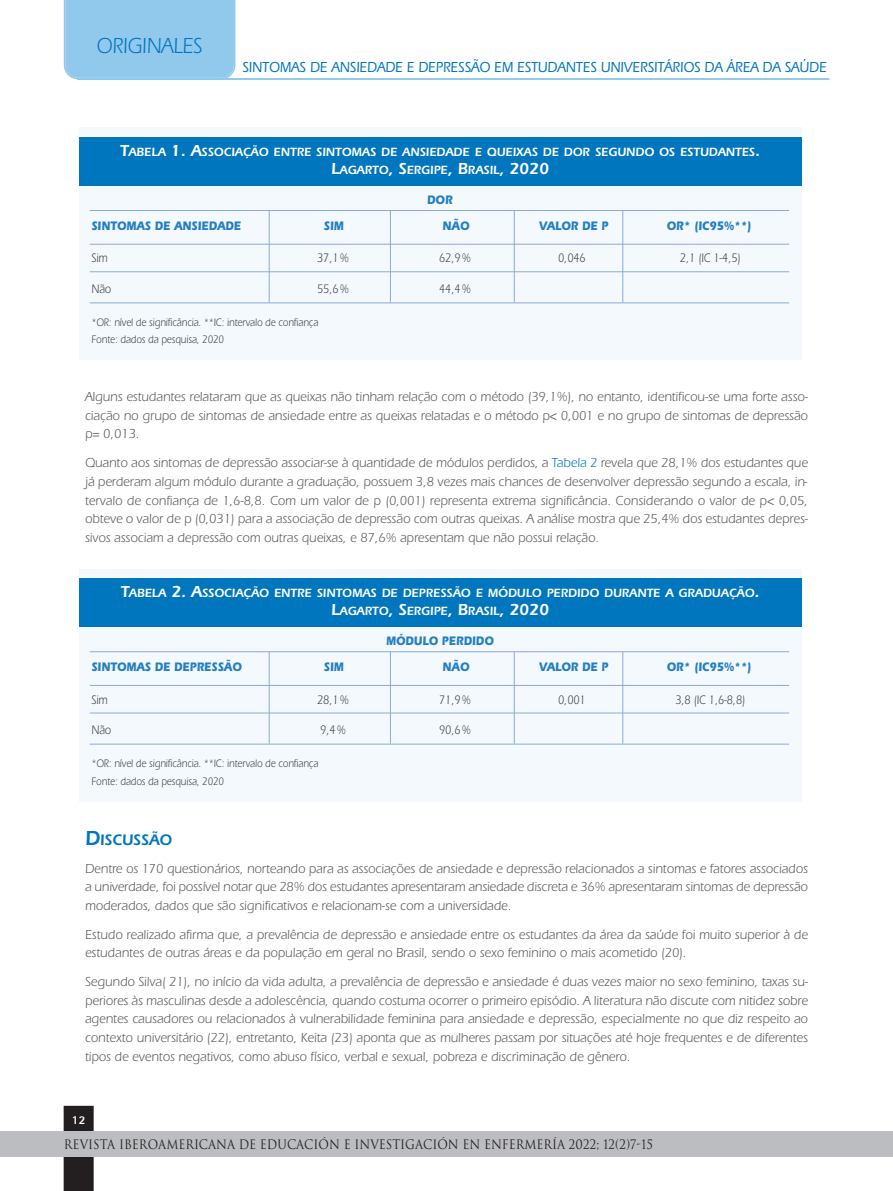
<style>
.page{position:relative;width:893px;height:1191px;background:#fff}
.page>*{position:absolute;margin:0;border:0;box-sizing:border-box;transform-origin:0 0}
.t1{font:22.5px "Itc Eras";color:#0076be;scale:.9 1}
.t2{font:600 15.75px "Itc Eras";color:#0076be;scale:.95 1}
.t3{font:500 15px "Itc Eras";color:#0076be;scale:.9 1}
.t4{font:13.5px/18.8px "Itc Eras";color:#57585a;text-align:justify;scale:.95 1}
.t5{font:700 12.75px "Itc Eras";color:#257fc3;scale:.85 1}
.t6{font:12.75px "Itc Eras";color:#3e3e3f;scale:.85 1}
.t7{font:12.75px "Trajan";color:#231f20;scale:.9 1}
.t8{font:600 12.3px/18px "Itc Eras";color:#fff;text-align:center;scale:.95 1}
.t9{font:800 12px "Rotis Sans Serif Std";color:#fff}
.t10{font:11.25px/17.7px "Itc Eras";color:#3e3e3f;scale:.85 1}
.s1{font-size:16.5px}
.s2{color:#0076be}
.s3{font-size:21px}
</style>
<div class="page">
<div style="left:64px;top:0;width:171px;height:79px;background:#91c9ed"></div>
<div style="left:64px;top:1106px;width:30px;height:85px;background:#231f20"></div>
<div style="left:0;top:1131px;width:893px;height:25px;background:#bcbdc0"></div>
<hr style="left:77px;top:79px;width:752px;height:1px;background:#91c9ed">
<div style="left:79px;top:128px;width:722px;height:232px;background:#f3f9fd"></div>
<div style="left:79px;top:137px;width:722px;height:48px;background:#0076be"></div>
<hr style="left:514px;top:211px;width:1px;height:91px;background:#88acd9">
<hr style="left:390px;top:211px;width:1px;height:91px;background:#88acd9">
<hr style="left:269px;top:211px;width:1px;height:91px;background:#88acd9">
<hr style="left:622px;top:211px;width:1px;height:91px;background:#88acd9">
<hr style="left:90px;top:244px;width:699px;height:1px;background:#88acd9">
<hr style="left:90px;top:271px;width:699px;height:1px;background:#88acd9">
<hr style="left:90px;top:210px;width:699px;height:1px;background:#88acd9">
<hr style="left:90px;top:303px;width:699px;height:1px;background:#88acd9">
<div style="left:79px;top:569px;width:722px;height:232px;background:#f3f9fd"></div>
<div style="left:79px;top:578px;width:722px;height:48px;background:#0076be"></div>
<hr style="left:514px;top:652px;width:1px;height:91px;background:#88acd9">
<hr style="left:390px;top:652px;width:1px;height:91px;background:#88acd9">
<hr style="left:269px;top:652px;width:1px;height:91px;background:#88acd9">
<hr style="left:622px;top:652px;width:1px;height:91px;background:#88acd9">
<hr style="left:90px;top:685px;width:699px;height:1px;background:#88acd9">
<hr style="left:90px;top:712px;width:699px;height:1px;background:#88acd9">
<hr style="left:90px;top:651px;width:699px;height:1px;background:#88acd9">
<hr style="left:90px;top:744px;width:699px;height:1px;background:#88acd9">
<h1 class="t1" style="left:96px;top:38px;width:119px">ORIGINALES</h1>
<p class="t3" style="left:242px;top:61px;width:651px">SINTOMAS DE ANSIEDADE E DEPRESSÃO EM ESTUDANTES UNIVERSITÁRIOS DA ÁREA DA SAÚDE</p>
<p class="t8" style="left:120px;top:144px;width:675px"><span class="s1">T</span>ABELA <span class="s1">1. A</span>SSOCIAÇÃO ENTRE SINTOMAS DE ANSIEDADE E QUEIXAS DE DOR SEGUNDO OS ESTUDANTES<span class="s1">.<br>L</span>AGARTO<span class="s1">, S</span>ERGIPE<span class="s1">, B</span>RASIL<span class="s1">, 2020</span></p>
<p class="t5" style="left:427px;top:195px;width:31px">DOR</p>
<p class="t5" style="left:91px;top:221px;width:178px">SINTOMAS DE ANSIEDADE</p>
<p class="t5" style="left:324px;top:221px;width:25px">SIM</p>
<p class="t5" style="left:443px;top:221px;width:33px">NÃO</p>
<p class="t5" style="left:539px;top:221px;width:83px">VALOR DE P</p>
<p class="t5" style="left:667px;top:221px;width:101px">OR* (IC95%**)</p>
<p class="t6" style="left:91px;top:254px;width:21px">Sim</p>
<p class="t6" style="left:317px;top:254px;width:39px">37,1 %</p>
<p class="t6" style="left:439px;top:254px;width:39px">62,9 %</p>
<p class="t6" style="left:558px;top:254px;width:34px">0,046</p>
<p class="t6" style="left:680px;top:254px;width:73px">2,1 (IC 1-4,5)</p>
<p class="t6" style="left:91px;top:285px;width:25px">Não</p>
<p class="t6" style="left:317px;top:285px;width:39px">55,6 %</p>
<p class="t6" style="left:439px;top:285px;width:39px">44,4 %</p>
<p class="t10" style="left:91px;top:314px;width:268px">*OR: nível de significância. **IC: intervalo de confiança<br>Fonte: dados da pesquisa, 2020</p>
<p class="t4" style="left:85px;top:389px;width:763px">Alguns estudantes relataram que as queixas não tinham relação com o método (39,1%), no entanto, identificou-se uma forte asso&shy;ciação no grupo de sintomas de ansiedade entre as queixas relatadas e o método p&lt; 0,001 e no grupo de sintomas de depressão p= 0,013.</p>
<p class="t4" style="left:85px;top:455px;width:763px">Quanto aos sintomas de depressão associar-se à quantidade de módulos perdidos, a <span class="s2">Tabela 2</span> revela que 28,1% dos estudantes que já perderam algum módulo durante a graduação, possuem 3,8 vezes mais chances de desenvolver depressão segundo a escala, in&shy;tervalo de confiança de 1,6-8,8. Com um valor de p (0,001) representa extrema significância. Considerando o valor de p&lt; 0,05, obteve o valor de p (0,031) para a associação de depressão com outras queixas. A análise mostra que 25,4% dos estudantes depres&shy;sivos associam a depressão com outras queixas, e 87,6% apresentam que não possui relação.</p>
<p class="t8" style="left:121px;top:585px;width:674px"><span class="s1">T</span>ABELA <span class="s1">2. A</span>SSOCIAÇÃO ENTRE SINTOMAS DE DEPRESSÃO E MÓDULO PERDIDO DURANTE A GRADUAÇÃO<span class="s1">.<br>L</span>AGARTO<span class="s1">, S</span>ERGIPE<span class="s1">, B</span>RASIL<span class="s1">, 2020</span></p>
<p class="t5" style="left:386px;top:636px;width:128px">MÓDULO PERDIDO</p>
<p class="t5" style="left:91px;top:662px;width:178px">SINTOMAS DE DEPRESSÃO</p>
<p class="t5" style="left:324px;top:662px;width:25px">SIM</p>
<p class="t5" style="left:443px;top:662px;width:33px">NÃO</p>
<p class="t5" style="left:539px;top:662px;width:83px">VALOR DE P</p>
<p class="t5" style="left:667px;top:662px;width:101px">OR* (IC95%**)</p>
<p class="t6" style="left:91px;top:695px;width:21px">Sim</p>
<p class="t6" style="left:317px;top:695px;width:39px">28,1 %</p>
<p class="t6" style="left:439px;top:695px;width:39px">71,9 %</p>
<p class="t6" style="left:558px;top:695px;width:34px">0,001</p>
<p class="t6" style="left:675px;top:695px;width:84px">3,8 (IC 1,6-8,8)</p>
<p class="t6" style="left:91px;top:726px;width:25px">Não</p>
<p class="t6" style="left:320px;top:726px;width:32px">9,4 %</p>
<p class="t6" style="left:439px;top:726px;width:39px">90,6 %</p>
<p class="t10" style="left:91px;top:755px;width:268px">*OR: nível de significância. **IC: intervalo de confiança<br>Fonte: dados da pesquisa, 2020</p>
<p class="t2" style="left:85px;top:834px;width:93px"><span class="s3">D</span>ISCUSSÃO</p>
<p class="t4" style="left:85px;top:860px;width:762px">Dentre os 170 questionários, norteando para as associações de ansiedade e depressão relacionados a sintomas e fatores associados a univerdade, foi possível notar que 28% dos estudantes apresentaram ansiedade discreta e 36% apresentaram sintomas de depressão moderados, dados que são significativos e relacionam-se com a universidade.</p>
<p class="t4" style="left:85px;top:926px;width:762px">Estudo realizado afirma que, a prevalência de depressão e ansiedade entre os estudantes da área da saúde foi muito superior à de estudantes de outras áreas e da população em geral no Brasil, sendo o sexo feminino o mais acometido (20).</p>
<p class="t4" style="left:85px;top:973px;width:763px">Segundo Silva( 21), no início da vida adulta, a prevalência de depressão e ansiedade é duas vezes maior no sexo feminino, taxas su&shy;periores às masculinas desde a adolescência, quando costuma ocorrer o primeiro episódio. A literatura não discute com nitidez sobre agentes causadores ou relacionados à vulnerabilidade feminina para ansiedade e depressão, especialmente no que diz respeito ao contexto universitário (22), entretanto, Keita (23) aponta que as mulheres passam por situações até hoje frequentes e de diferentes tipos de eventos negativos, como abuso físico, verbal e sexual, pobreza e discriminação de gênero.</p>
<p class="t9" style="left:72px;top:1113px;width:15px">12</p>
<p class="t7" style="left:64px;top:1137px;width:656px">REVISTA IBEROAMERICANA DE EDUCACIÓN E INVESTIGACIÓN EN ENFERMERÍA 2022; 12(2)7-15</p>
</div>
